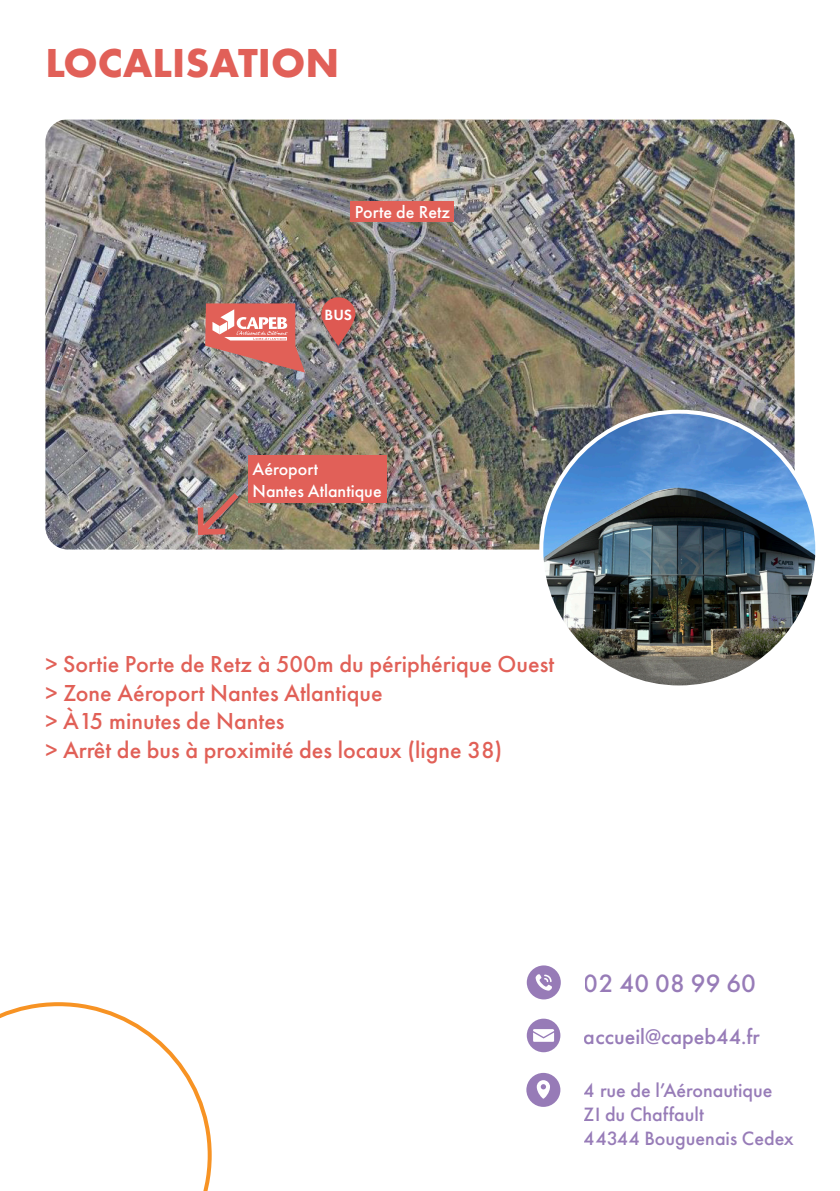
<style>
.page{position:relative;width:840px;height:1191px;background:#fff}
.page>*{position:absolute;margin:0;border:0;box-sizing:border-box;transform-origin:0 0}
.t1{font:700 42px "Futura PT";color:#e16058}
.t2{font:500 26px "Futura PT";color:#7d5ba6}
.t3{font:500 24px "Futura PT";color:#e16057}
.t4{font:500 22px "Futura PT";color:#7d5ba6}
.t5{font:500 20px/24px "Futura PT";color:#7d5ba6}
.t6{font:500 18px "Futura PT";color:#fff}
.t7{font:600 15.4px "Futura PT";color:#fff}
</style>
<div class="page">
<img style="left:45px;top:119px;width:749px;height:430px">
<svg style="left:205px;top:303px;width:100px;height:69px;background:#cd807b"></svg>
<div style="left:350px;top:201px;width:104px;height:21px;background:#e16057"></div>
<div style="left:248px;top:455px;width:138px;height:47px;background:#e16058"></div>
<img style="left:192px;top:487px;width:52px;height:53px">
<svg style="left:321px;top:297px;width:34px;height:49px"></svg>
<svg style="left:0;top:1002px;width:211px;height:189px"></svg>
<svg style="left:526px;top:965px;width:34px;height:34px"></svg>
<svg style="left:535px;top:974px;width:17px;height:16px"></svg>
<svg style="left:526px;top:1018px;width:34px;height:34px"></svg>
<svg style="left:533px;top:1029px;width:20px;height:12px"></svg>
<svg style="left:526px;top:1072px;width:34px;height:34px"></svg>
<svg style="left:536px;top:1080px;width:13px;height:18px"></svg>
<img style="left:541px;top:412px;width:275px;height:275px;border-radius:138px">
<p class="t1" style="left:45px;top:36px;width:295px">LOCALISATION</p>
<p class="t6" style="left:354px;top:201px;width:97px">Porte de Retz</p>
<p class="t7" style="left:324px;top:305px;width:29px">BUS</p>
<p class="t6" style="left:252px;top:458px;width:67px">Aéroport</p>
<p class="t6" style="left:252px;top:480px;width:130px">Nantes Atlantique</p>
<p class="t3" style="left:45px;top:649px;width:510px">&gt; Sortie Porte de Retz à 500m du périphérique Ouest</p>
<p class="t3" style="left:45px;top:678px;width:338px">&gt; Zone Aéroport Nantes Atlantique</p>
<p class="t3" style="left:45px;top:707px;width:240px">&gt; À15 minutes de Nantes</p>
<p class="t3" style="left:45px;top:736px;width:458px">&gt; Arrêt de bus à proximité des locaux (ligne 38)</p>
<p class="t2" style="left:583px;top:968px;width:173px">02 40 08 99 60</p>
<p class="t4" style="left:583px;top:1023px;width:177px">accueil@capeb44.fr</p>
<p class="t5" style="left:583px;top:1077px;width:211px">4 rue de l’Aéronautique<br>ZI du Chaffault<br>44344 Bouguenais Cedex</p>
</div>
